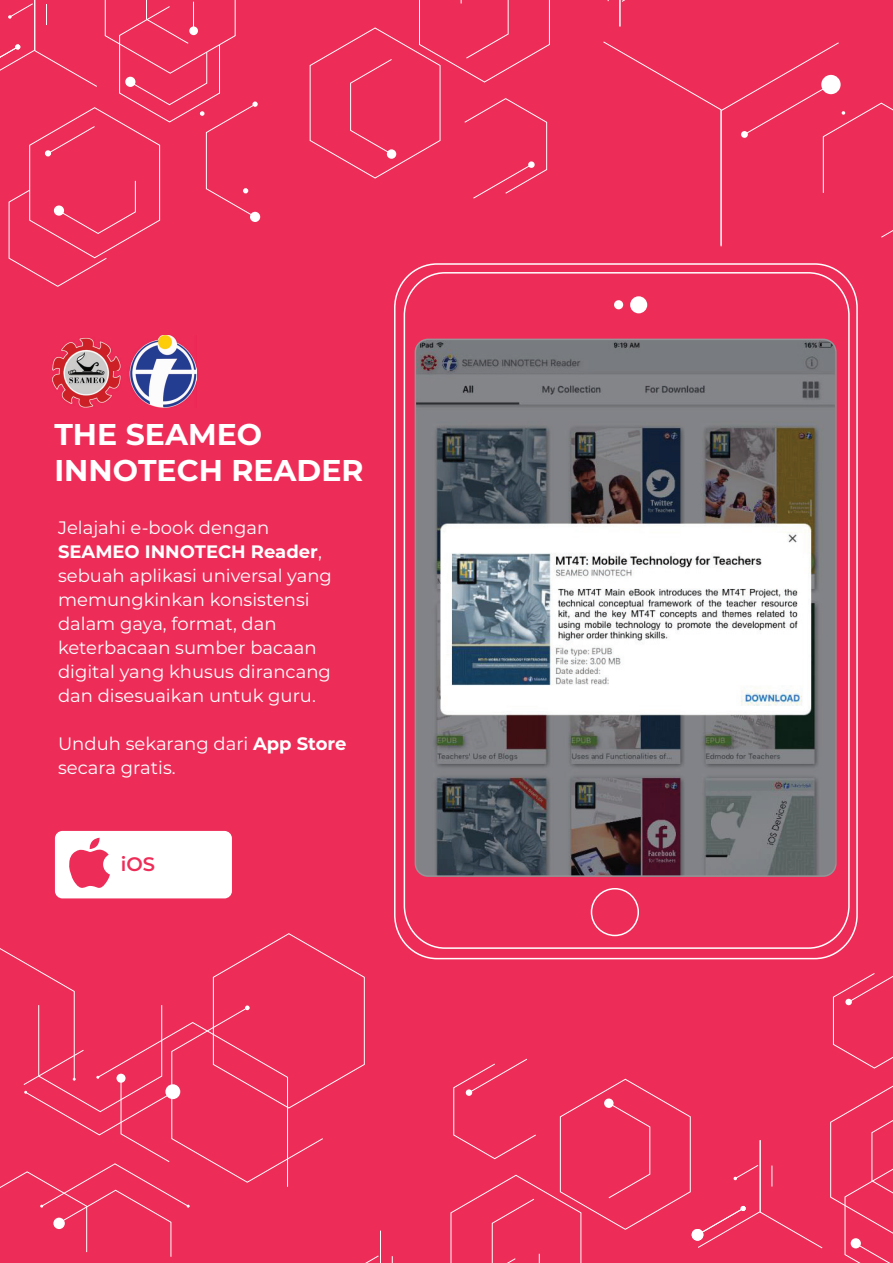
<style>
.page{position:relative;width:893px;height:1263px;background:#fff}
.page>*{position:absolute;margin:0;border:0;box-sizing:border-box;transform-origin:0 0}
.t1{font:700 30px/36px "Montserrat";color:#fff}
.t2{font:600 19.5px "Montserrat";color:#ee2c58}
.t3{font:18px/24px "Montserrat";color:#fff}
.s1{font-weight:700}
</style>
<div class="page">
<div style="left:0;top:0;width:892px;height:1263px;background:#ee2c58"></div>
<img style="left:52px;top:335px;width:144px;height:73px">
<div style="left:250px;top:212px;width:10px;height:10px;border:2px solid #fff;border-radius:50%"></div>
<svg style="left:0;top:0;width:258px;height:287px"></svg>
<svg style="left:607px;top:0;width:18px;height:27px"></svg>
<svg style="left:309px;top:0;width:241px;height:199px"></svg>
<div style="left:388px;top:150px;width:7px;height:8px;background:#fff;border-radius:50%"></div>
<div style="left:387px;top:149px;width:9px;height:10px;border:2px solid #fff;border-radius:50%"></div>
<svg style="left:603px;top:41px;width:290px;height:206px"></svg>
<svg style="left:0;top:933px;width:444px;height:330px"></svg>
<svg style="left:450px;top:1058px;width:241px;height:205px"></svg>
<div style="left:605px;top:1099px;width:8px;height:8px;background:#fff;border-radius:50%"></div>
<div style="left:604px;top:1098px;width:10px;height:10px;border:2px solid #fff;border-radius:50%"></div>
<svg style="left:830px;top:1084px;width:63px;height:179px"></svg>
<svg style="left:833px;top:967px;width:60px;height:102px"></svg>
<div style="left:845px;top:999px;width:7px;height:6px;border:2px solid #fff;border-radius:50%"></div>
<div style="left:692px;top:1230px;width:11px;height:10px;background:#fff;border-radius:50%"></div>
<div style="left:692px;top:1229px;width:11px;height:12px;border:2px solid #fff;border-radius:50%"></div>
<svg style="left:697px;top:1140px;width:126px;height:109px"></svg>
<div style="left:614px;top:300px;width:9px;height:9px;background:#fff;border-radius:50%"></div>
<div style="left:630px;top:296px;width:17px;height:17px;background:#fff;border-radius:50%"></div>
<img style="left:415px;top:339px;width:419px;height:537px">
<div style="left:415px;top:339px;width:422px;height:538px;border:2px solid #939598;border-radius:13px"></div>
<div style="left:591px;top:888px;width:48px;height:48px;border:2px solid #fff;border-radius:50%"></div>
<div style="left:55px;top:831px;width:177px;height:67px;background:#fff;border-radius:8px"></div>
<svg style="left:69px;top:838px;width:41px;height:50px"></svg>
<h1 class="t1" style="left:54px;top:415px;width:311px">THE SEAMEO<br>INNOTECH READER</h1>
<p class="t3" style="left:58px;top:515px;width:275px">Jelajahi e-book dengan<br><span class="s1">SEAMEO INNOTECH Reader</span>, sebuah aplikasi universal yang memungkinkan konsistensi dalam gaya, format, dan keterbacaan sumber bacaan digital yang khusus dirancang dan disesuaikan untuk guru.</p>
<p class="t3" style="left:58px;top:731px;width:290px">Unduh sekarang dari <span class="s1">App Store </span>secara gratis.</p>
<p class="t2" style="left:121px;top:850px;width:36px">iOS</p>
</div>
